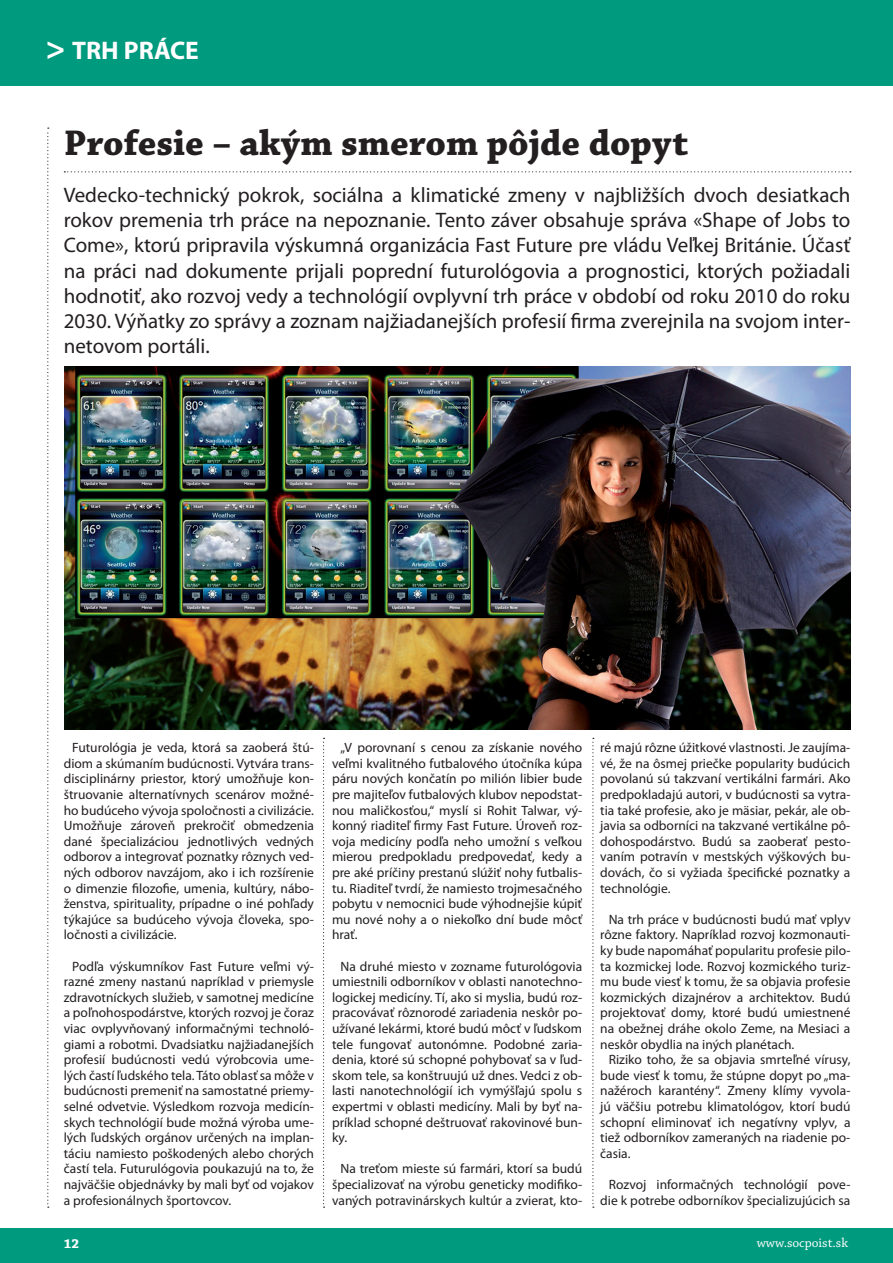
<style>
.page{position:relative;width:893px;height:1263px;background:#fff}
.page>*{position:absolute;margin:0;border:0;box-sizing:border-box;transform-origin:0 0}
.t1{font:700 37.5px "Chaparral Pro";color:#231f20}
.t2{font:700 25.5px "Myriad Pro";color:#fff}
.t3{font:21px/25.2px "Myriad Pro";color:#231f20;text-align:justify}
.t4{font:13.5px/15.6px "Myriad Pro";color:#231f20;text-align:justify}
.t5{font:13.5px "Chaparral Pro";color:#fff}
.t6{font:700 13.5px "Chaparral Pro";color:#fff}
.s1{font-size:33px}
</style>
<div class="page">
<div style="left:0;top:0;width:893px;height:85px;background:#009a7e"></div>
<svg style="left:47px;top:128px;width:2px;height:1080px"></svg>
<svg style="left:64px;top:171px;width:787px;height:1px"></svg>
<svg style="left:323px;top:738px;width:2px;height:470px"></svg>
<svg style="left:592px;top:738px;width:2px;height:470px"></svg>
<img style="left:65px;top:366px;width:785px;height:363px">
<div style="left:0;top:1229px;width:893px;height:34px;background:#009a7e"></div>
<h2 class="t2" style="left:46px;top:40px;width:155px"><span class="s1">&gt;</span> TRH PRÁCE</h2>
<h1 class="t1" style="left:64px;top:128px;width:626px">Profesie – akým smerom pôjde dopyt</h1>
<p class="t3" style="left:64px;top:184px;width:788px">Vedecko-technický pokrok, sociálna a klimatické zmeny v najbližších dvoch desiatkach rokov premenia trh práce na nepoznanie. Tento záver obsahuje správa «Shape of Jobs to Come», ktorú pripravila výskumná organizácia Fast Future pre vládu Veľkej Británie. Účasť na práci nad dokumente prijali poprední futurológovia a prognostici, ktorých požiadali hodnotiť, ako rozvoj vedy a technológií ovplyvní trh práce v období od roku 2010 do roku 2030. Výňatky zo správy a zoznam najžiadanejších profesií firma zverejnila na svojom inter&shy;netovom portáli.</p>
<p class="t4" style="left:64px;top:741px;width:252px;text-indent:9px">Futurológia je veda, ktorá sa zaoberá štú&shy;diom a skúmaním budúcnosti. Vytvára trans&shy;disciplinárny priestor, ktorý umožňuje kon&shy;štruovanie alternatívnych scenárov možné&shy;ho budúceho vývoja spoločnosti a civilizácie.<br>Umožňuje zároveň prekročiť obmedzenia dané špecializáciou jednotlivých vedných odborov a integrovať poznatky rôznych ved&shy;ných odborov navzájom, ako i ich rozšírenie o dimenzie filozofie, umenia, kultúry, nábo&shy;ženstva, spirituality, prípadne o iné pohľady týkajúce sa budúceho vývoja človeka, spo&shy;ločnosti a civilizácie.</p>
<p class="t4" style="left:64px;top:959px;width:252px;text-indent:9px">Podľa výskumníkov Fast Future veľmi vý&shy;razné zmeny nastanú napríklad v priemysle zdravotníckych služieb, v samotnej medicíne a poľnohospodárstve, ktorých rozvoj je čoraz viac ovplyvňovaný informačnými technoló&shy;giami a robotmi. Dvadsiatku najžiadanejších profesií budúcnosti vedú výrobcovia ume&shy;lých častí ľudského tela. Táto oblasť sa môže v budúcnosti premeniť na samostatné priemy&shy;selné odvetvie. Výsledkom rozvoja medicín&shy;skych technológií bude možná výroba ume&shy;lých ľudských orgánov určených na implan&shy;táciu namiesto poškodených alebo chorých častí tela. Futurulógovia poukazujú na to, že najväčšie objednávky by mali byť od vojakov a profesionálnych športovcov.</p>
<p class="t4" style="left:332px;top:741px;width:252px;text-indent:9px">„V porovnaní s cenou za získanie nového veľmi kvalitného futbalového útočníka kúpa páru nových končatín po milión libier bude pre majiteľov futbalových klubov nepodstat&shy;nou maličkosťou,“ myslí si Rohit Talwar, vý&shy;konný riaditeľ firmy Fast Future. Úroveň roz&shy;voja medicíny podľa neho umožní s veľkou mierou predpokladu predpovedať, kedy a pre aké príčiny prestanú slúžiť nohy futbalis&shy;tu. Riaditeľ tvrdí, že namiesto trojmesačného pobytu v nemocnici bude výhodnejšie kúpiť mu nové nohy a o niekoľko dní bude môcť hrať.</p>
<p class="t4" style="left:332px;top:959px;width:252px;text-indent:9px">Na druhé miesto v zozname futurológovia umiestnili odborníkov v oblasti nanotechno&shy;logickej medicíny. Tí, ako si myslia, budú roz&shy;pracovávať rôznorodé zariadenia neskôr po&shy;užívané lekármi, ktoré budú môcť v ľudskom tele fungovať autonómne. Podobné zaria&shy;denia, ktoré sú schopné pohybovať sa v ľud&shy;skom tele, sa konštruujú už dnes. Vedci z ob&shy;lasti nanotechnológií ich vymýšľajú spolu s expertmi v oblasti medicíny. Mali by byť na&shy;príklad schopné deštruovať rakovinové bun&shy;ky.</p>
<p class="t4" style="left:332px;top:1162px;width:252px;text-indent:9px">Na treťom mieste sú farmári, ktorí sa budú špecializovať na výrobu geneticky modifiko&shy;vaných potravinárskych kultúr a zvierat, kto-</p>
<p class="t4" style="left:600px;top:741px;width:252px">ré majú rôzne úžitkové vlastnosti. Je zaujíma&shy;vé, že na ôsmej priečke popularity budúcich povolanú sú takzvaní vertikálni farmári. Ako predpokladajú autori, v budúcnosti sa vytra&shy;tia také profesie, ako je mäsiar, pekár, ale ob&shy;javia sa odborníci na takzvané vertikálne pô&shy;dohospodárstvo. Budú sa zaoberať pesto&shy;vaním potravín v mestských výškových bu&shy;dovách, čo si vyžiada špecifické poznatky a technológie.</p>
<p class="t4" style="left:600px;top:912px;width:252px;text-indent:9px">Na trh práce v budúcnosti budú mať vplyv rôzne faktory. Napríklad rozvoj kozmonauti&shy;ky bude napomáhať popularitu profesie pilo&shy;ta kozmickej lode. Rozvoj kozmického turiz&shy;mu bude viesť k tomu, že sa objavia profesie kozmických dizajnérov a architektov. Budú projektovať domy, ktoré budú umiestnené na obežnej dráhe okolo Zeme, na Mesiaci a neskôr obydlia na iných planétach.</p>
<p class="t4" style="left:600px;top:1053px;width:252px;text-indent:9px">Riziko toho, že sa objavia smrteľné vírusy, bude viesť k tomu, že stúpne dopyt po „ma&shy;nažéroch karantény“. Zmeny klímy vyvola&shy;jú väčšiu potrebu klimatológov, ktorí budú schopní eliminovať ich negatívny vplyv, a tiež odborníkov zameraných na riadenie po&shy;časia.</p>
<p class="t4" style="left:600px;top:1178px;width:252px;text-align:right">Rozvoj informačných technológií pove&shy;die k potrebe odborníkov špecializujúcich sa</p>
<p class="t6" style="left:64px;top:1238px;width:17px">12</p>
<p class="t5" style="left:757px;top:1237px;width:93px">www.socpoist.sk</p>
</div>
